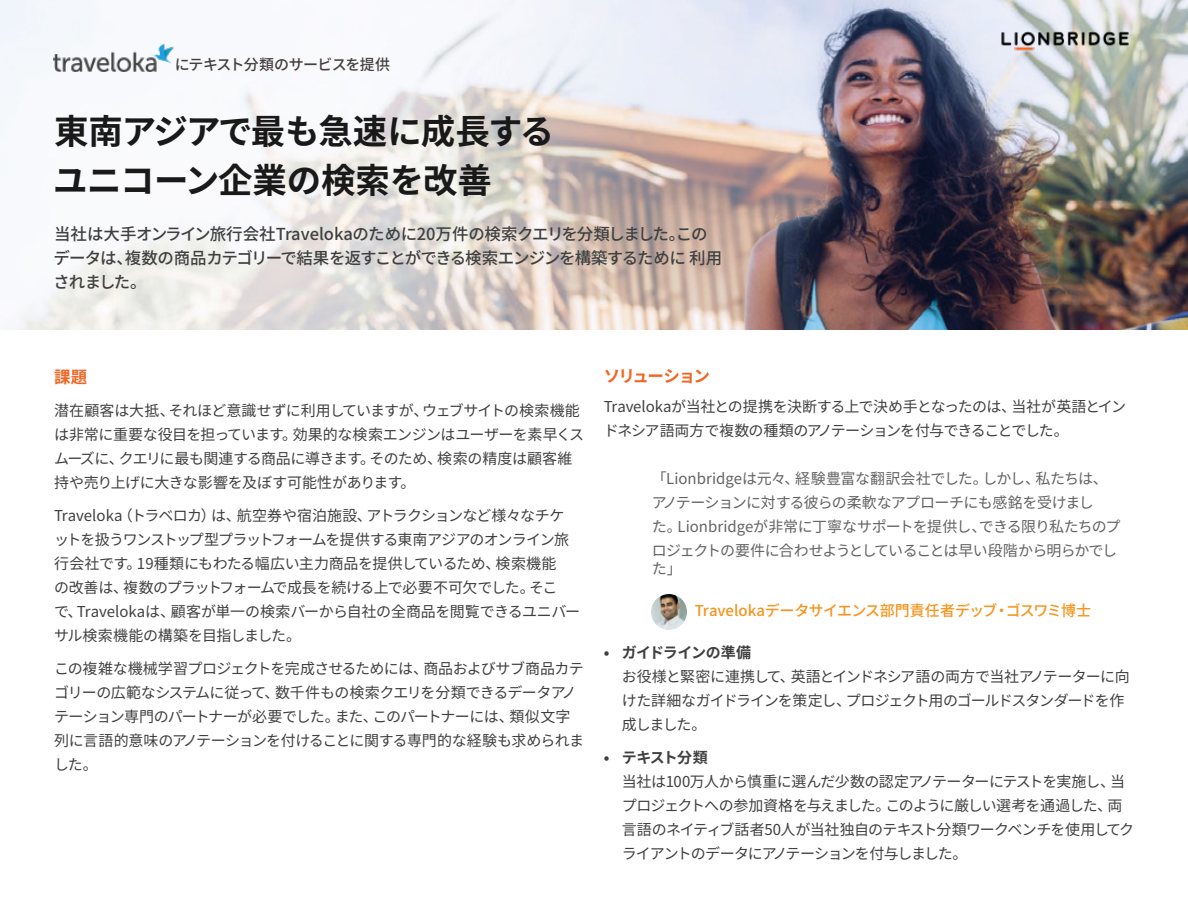
<style>
.page{position:relative;width:1188px;height:918px;background:#fff}
.page>*{position:absolute;margin:0;border:0;box-sizing:border-box;transform-origin:0 0}
.t1{font:700 34.5px/49.5px "Noto Sans JP";letter-spacing:-.02em;color:#191919}
.t2{font:500 16.5px/24px "Noto Sans JP";letter-spacing:-.04em;color:#404040}
.t3{font:700 16.5px "Noto Sans JP";letter-spacing:-.1em;color:#f26522}
.t4{font:700 16.5px "Noto Sans CJ Kjp";color:#f26522}
.t5{font:15px/24px "Noto Sans JP";letter-spacing:-.04em;color:#404040}
.t6{font:15px/24px "Noto Sans JP";letter-spacing:-.03em;color:#636363}
.t7{font:500 15px "Noto Sans JP";letter-spacing:-.02em;color:#f7941d}
.t8{font:700 15px "Noto Sans JP";letter-spacing:-.04em;color:#404040}
.t9{font:500 15px "Noto Sans JP";letter-spacing:-.045em;color:#453f3d}
</style>
<div class="page">
<img style="left:0;top:0;width:1188px;height:330px">
<img style="left:997px;top:29px;width:137px;height:25px">
<img style="left:651px;top:594px;width:36px;height:36px;border-radius:18px">
<img style="left:53px;top:45px;width:120px;height:26px">
<p class="t9" style="left:175px;top:56px;width:217px">にテキスト分類のサービスを提供</p>
<h1 class="t1" style="left:53px;top:107px;width:503px">東南アジアで最も急速に成長するユニコーン企業の検索を改善</h1>
<p class="t2" style="left:53px;top:223px;width:670px">当社は大手オンライン旅行会社Travelokaのために20万件の検索クエリを分類しました。このデータは、複数の商品カテゴリーで結果を返すことができる検索エンジンを構築するために 利用されました。</p>
<p class="t4" style="left:54px;top:368px;width:35px">課題</p>
<p class="t5" style="left:54px;top:399px;width:532px">潜在顧客は大抵、それほど意識せずに利用していますが、ウェブサイトの検索機能は非常に重要な役目を担っています。効果的な検索エンジンはユーザーを素早くスムーズに、クエリに最も関連する商品に導きます。そのため、検索の精度は顧客維持や売り上げに大きな影響を及ぼす可能性があります。</p>
<p class="t5" style="left:54px;top:504px;width:528px">Traveloka（トラベロカ）は、航空券や宿泊施設、アトラクションなど様々なチケットを扱うワンストップ型プラットフォームを提供する東南アジアのオンライン旅行会社です。19種類にもわたる幅広い主力商品を提供しているため、検索機能<br>の改善は、複数のプラットフォームで成長を続ける上で必要不可欠でした。そこ<br>で、Travelokaは、顧客が単一の検索バーから自社の全商品を閲覧できるユニバーサル検索機能の構築を目指しました。</p>
<p class="t5" style="left:54px;top:657px;width:532px">この複雑な機械学習プロジェクトを完成させるためには、商品およびサブ商品カテゴリーの広範なシステムに従って、数千件もの検索クエリを分類できるデータアノテーション専門のパートナーが必要でした。また、このパートナーには、類似文字列に言語的意味のアノテーションを付けることに関する専門的な経験も求められました。</p>
<p class="t3" style="left:604px;top:367px;width:108px">ソリューション</p>
<p class="t5" style="left:604px;top:395px;width:524px">Travelokaが当社との提携を決断する上で決め手となったのは、当社が英語とインドネシア語両方で複数の種類のアノテーションを付与できることでした。</p>
<p class="t6" style="left:652px;top:467px;width:470px">「Lionbridgeは元々、経験豊富な翻訳会社でした。しかし、私たちは、アノテーションに対する彼らの柔軟なアプローチにも感銘を受けまし<br>た。Lionbridgeが非常に丁寧なサポートを提供し、できる限り私たちのプロジェクトの要件に合わせようとしていることは早い段階から明らかでし</p>
<p class="t6" style="left:652px;top:557px;width:32px">た」</p>
<p class="t7" style="left:695px;top:602px;width:398px">Travelokaデータサイエンス部門責任者デッブ・ゴスワミ博士</p>
<p class="t8" style="left:604px;top:644px;width:149px">• ガイドラインの準備</p>
<p class="t5" style="left:622px;top:665px;width:510px">お役様と緊密に連携して、英語とインドネシア語の両方で当社アノテーターに向けた詳細なガイドラインを策定し、プロジェクト用のゴールドスタンダードを作成しました。</p>
<p class="t8" style="left:604px;top:749px;width:106px">• テキスト分類</p>
<p class="t5" style="left:622px;top:770px;width:514px">当社は100万人から慎重に選んだ少数の認定アノテーターにテストを実施し、当プロジェクトへの参加資格を与えました。このように厳しい選考を通過した、両言語のネイティブ話者50人が当社独自のテキスト分類ワークベンチを使用してクライアントのデータにアノテーションを付与しました。</p>
</div>
